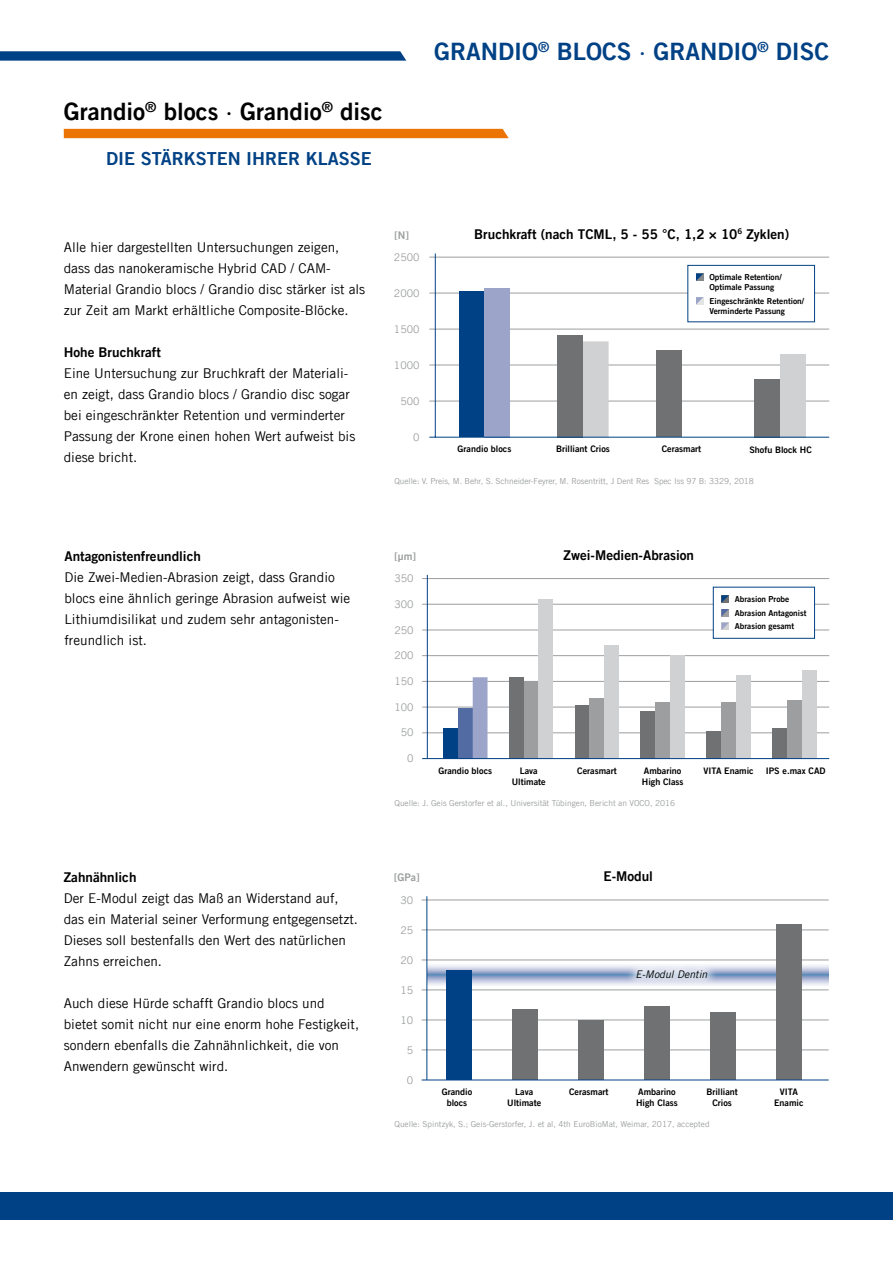
<style>
.page{position:relative;width:893px;height:1263px;background:#fff}
.page>*{position:absolute;margin:0;border:0;box-sizing:border-box;transform-origin:0 0}
.t1{font:24px "Trade Gothic LT Com Bd 2";color:#004185}
.t2{font:24px "Trade Gothic LT Com Bd 2";color:#000}
.t3{font:18px "Trade Gothic LT Com Bd 2";color:#004185}
.t4{font:13.5px/21px "Trade Gothic LT Com";color:#000}
.t5{font:13.5px "Trade Gothic LT Com Bd 2";color:#000}
.t6{font:10.5px "Trade Gothic LT Com";color:#9c9e9f}
.t7{font:italic 10.5px "Trade Gothic LT Com";color:#000}
.t8{font:10.5px "Trade Gothic LT Com Bd 2";color:#9c9e9f}
.t9{font:9px/10.8px "Trade Gothic LT Com Bd 2";color:#000;text-align:center}
.t10{font:8.25px "Trade Gothic LT Com";color:#9c9e9f}
.t11{font:8.25px/13.6px "Trade Gothic LT Com Bd 2";color:#000}
.s1{font-family:"Trade Gothic LT Com"}
</style>
<div class="page">
<div style="left:0;top:1192px;width:893px;height:28px;background:#004185"></div>
<svg style="left:0;top:51px;width:406px;height:10px;background:#114e8d"></svg>
<div style="left:64px;top:129px;width:445px;height:9px;background:#ec7404"></div>
<hr style="left:422px;top:732px;width:407px;height:1px;background:#9c9e9f">
<hr style="left:422px;top:707px;width:407px;height:1px;background:#9c9e9f">
<hr style="left:422px;top:681px;width:407px;height:1px;background:#9c9e9f">
<hr style="left:422px;top:655px;width:407px;height:1px;background:#9c9e9f">
<hr style="left:422px;top:630px;width:407px;height:1px;background:#9c9e9f">
<hr style="left:422px;top:604px;width:407px;height:1px;background:#9c9e9f">
<hr style="left:422px;top:578px;width:407px;height:1px;background:#9c9e9f">
<div style="left:772px;top:728px;width:15px;height:31px;background:#707172"></div>
<div style="left:787px;top:700px;width:15px;height:59px;background:#9c9e9f"></div>
<div style="left:802px;top:670px;width:15px;height:89px;background:#d0d1d2"></div>
<hr style="left:427px;top:575px;width:1px;height:184px;background:#004185">
<div style="left:443px;top:728px;width:15px;height:31px;background:#004185"></div>
<div style="left:509px;top:677px;width:15px;height:82px;background:#707172"></div>
<div style="left:575px;top:705px;width:15px;height:54px;background:#707172"></div>
<div style="left:640px;top:712px;width:15px;height:47px;background:#707172"></div>
<div style="left:706px;top:732px;width:15px;height:27px;background:#707172"></div>
<div style="left:458px;top:708px;width:15px;height:51px;background:#526ba3"></div>
<div style="left:524px;top:681px;width:15px;height:78px;background:#9c9e9f"></div>
<div style="left:590px;top:699px;width:14px;height:60px;background:#9c9e9f"></div>
<div style="left:655px;top:702px;width:15px;height:57px;background:#9c9e9f"></div>
<div style="left:721px;top:703px;width:15px;height:56px;background:#9c9e9f"></div>
<div style="left:473px;top:677px;width:14px;height:82px;background:#9ca5c9"></div>
<div style="left:539px;top:599px;width:14px;height:160px;background:#d0d1d2"></div>
<div style="left:604px;top:645px;width:15px;height:114px;background:#d0d1d2"></div>
<div style="left:670px;top:655px;width:15px;height:104px;background:#d0d1d2"></div>
<div style="left:736px;top:676px;width:15px;height:83px;background:#d0d1d2"></div>
<hr style="left:422px;top:758px;width:407px;height:1px;background:#004185">
<div style="left:713px;top:587px;width:102px;height:52px;background:#fff;border:1px solid #004185"></div>
<svg style="left:721px;top:595px;width:8px;height:8px"></svg>
<svg style="left:721px;top:609px;width:8px;height:7px"></svg>
<svg style="left:721px;top:623px;width:8px;height:7px"></svg>
<hr style="left:429px;top:401px;width:400px;height:1px;background:#9c9e9f">
<hr style="left:429px;top:365px;width:400px;height:1px;background:#9c9e9f">
<hr style="left:429px;top:329px;width:400px;height:1px;background:#9c9e9f">
<hr style="left:429px;top:293px;width:400px;height:1px;background:#9c9e9f">
<hr style="left:429px;top:257px;width:400px;height:1px;background:#9c9e9f">
<div style="left:754px;top:379px;width:26px;height:58px;background:#707172"></div>
<div style="left:780px;top:354px;width:25px;height:83px;background:#d0d1d2"></div>
<div style="left:459px;top:291px;width:25px;height:146px;background:#004185"></div>
<div style="left:557px;top:335px;width:26px;height:102px;background:#707172"></div>
<div style="left:656px;top:350px;width:25px;height:87px;background:#707172"></div>
<div style="left:484px;top:288px;width:26px;height:149px;background:#9ca5c9"></div>
<div style="left:583px;top:341px;width:26px;height:96px;background:#d0d1d2"></div>
<hr style="left:435px;top:253px;width:1px;height:184px;background:#004185">
<hr style="left:429px;top:437px;width:400px;height:1px;background:#004185">
<div style="left:687px;top:265px;width:128px;height:57px;background:#fff;border:1px solid #004185"></div>
<svg style="left:696px;top:273px;width:7px;height:8px"></svg>
<svg style="left:696px;top:297px;width:7px;height:8px"></svg>
<svg style="left:428px;top:965px;width:400px;height:21px;background:#b9c4dd"></svg>
<hr style="left:422px;top:1050px;width:407px;height:1px;background:#9c9e9f">
<hr style="left:422px;top:1020px;width:407px;height:1px;background:#9c9e9f">
<hr style="left:422px;top:990px;width:407px;height:1px;background:#9c9e9f">
<hr style="left:422px;top:960px;width:407px;height:1px;background:#9c9e9f">
<hr style="left:422px;top:930px;width:407px;height:1px;background:#9c9e9f">
<hr style="left:422px;top:900px;width:407px;height:1px;background:#9c9e9f">
<div style="left:776px;top:925px;width:26px;height:155px;background:#707172"></div>
<hr style="left:426px;top:896px;width:1px;height:184px;background:#004185">
<div style="left:446px;top:970px;width:25px;height:110px;background:#004185"></div>
<div style="left:512px;top:1009px;width:25px;height:71px;background:#707172"></div>
<div style="left:578px;top:1021px;width:25px;height:59px;background:#707172"></div>
<div style="left:644px;top:1006px;width:25px;height:74px;background:#707172"></div>
<div style="left:710px;top:1012px;width:25px;height:68px;background:#707172"></div>
<hr style="left:422px;top:1079px;width:407px;height:1px;background:#004185">
<div style="left:626px;top:958px;width:92px;height:31px;background:#fff;opacity:.75"></div>
<h1 class="t2" style="left:64px;top:97px;width:321px">Grandio<sup>®</sup> blocs <span class="s1">·</span> Grandio<sup>®</sup> disc</h1>
<h2 class="t3" style="left:106px;top:147px;width:267px">DIE STÄRKSTEN IHRER KLASSE</h2>
<h1 class="t1" style="left:434px;top:37px;width:397px">GRANDIO<sup>®</sup> BLOCS <span class="s1">·</span> GRANDIO<sup>®</sup> DISC</h1>
<p class="t4" style="left:64px;top:237px;width:303px">Alle hier dargestellten Untersuchungen zeigen, dass das nanokeramische Hybrid CAD / CAM-Material Grandio blocs / Grandio disc stärker ist als zur Zeit am Markt erhältliche Composite-Blöcke.</p>
<p class="t5" style="left:64px;top:344px;width:99px">Hohe Bruchkraft</p>
<p class="t4" style="left:64px;top:363px;width:293px">Eine Untersuchung zur Bruchkraft der Materiali&shy;en zeigt, dass Grandio blocs / Grandio disc sogar bei eingeschränkter Retention und verminderter Passung der Krone einen hohen Wert aufweist bis diese bricht.</p>
<p class="t8" style="left:394px;top:228px;width:16px">[N]</p>
<p class="t6" style="left:394px;top:251px;width:27px">2500</p>
<p class="t6" style="left:394px;top:287px;width:27px">2000</p>
<p class="t6" style="left:394px;top:323px;width:27px">1500</p>
<p class="t6" style="left:394px;top:359px;width:27px">1000</p>
<p class="t6" style="left:400px;top:395px;width:21px">500</p>
<p class="t6" style="left:413px;top:431px;width:8px">0</p>
<p class="t5" style="left:474px;top:225px;width:316px">Bruchkraft (nach TCML, 5 - 55 °C, 1,2 × 10<sup>6</sup> Zyklen)</p>
<p class="t11" style="left:709px;top:272px;width:74px;line-height:9.9px">Optimale Retention/<br>Optimale Passung</p>
<p class="t11" style="left:709px;top:296px;width:96px;line-height:9.9px">Eingeschränkte Retention/<br>Verminderte Passung</p>
<p class="t9" style="left:458px;top:444px;width:55px">Grandio blocs</p>
<p class="t9" style="left:556px;top:444px;width:55px">Brilliant Crios</p>
<p class="t9" style="left:662px;top:444px;width:41px">Cerasmart</p>
<p class="t9" style="left:749px;top:444px;width:64px">Shofu Block HC</p>
<p class="t10" style="left:394px;top:476px;width:361px">Quelle: V. Preis, M. Behr, S. Schneider-Feyrer, M. Rosentritt, J Dent Res Spec Iss 97 B: 3329, 2018</p>
<p class="t5" style="left:64px;top:547px;width:138px">Antagonistenfreundlich</p>
<p class="t4" style="left:64px;top:566px;width:287px">Die Zwei-Medien-Abrasion zeigt, dass Grandio blocs eine ähnlich geringe Abrasion aufweist wie Lithiumdisilikat und zudem sehr antagonisten&shy;freundlich ist.</p>
<p class="t8" style="left:394px;top:550px;width:23px">[µm]</p>
<p class="t6" style="left:394px;top:572px;width:21px">350</p>
<p class="t6" style="left:394px;top:598px;width:21px">300</p>
<p class="t6" style="left:394px;top:623px;width:21px">250</p>
<p class="t6" style="left:394px;top:649px;width:21px">200</p>
<p class="t6" style="left:394px;top:675px;width:21px">150</p>
<p class="t6" style="left:394px;top:700px;width:21px">100</p>
<p class="t6" style="left:401px;top:726px;width:14px">50</p>
<p class="t6" style="left:407px;top:752px;width:8px">0</p>
<p class="t5" style="left:564px;top:547px;width:132px">Zwei-Medien-Abrasion</p>
<p class="t11" style="left:735px;top:592px;width:73px">Abrasion Probe<br>Abrasion Antagonist<br>Abrasion gesamt</p>
<p class="t9" style="left:438px;top:765px;width:55px">Grandio blocs</p>
<p class="t9" style="left:512px;top:765px;width:35px">Lava<br>Ultimate</p>
<p class="t9" style="left:577px;top:765px;width:41px">Cerasmart</p>
<p class="t9" style="left:642px;top:765px;width:43px;text-align:left">Ambarino<br>High Class</p>
<p class="t9" style="left:704px;top:765px;width:52px">VITA Enamic</p>
<p class="t9" style="left:766px;top:765px;width:61px">IPS e.max CAD</p>
<p class="t10" style="left:394px;top:797px;width:282px">Quelle: J. Geis Gerstorfer et al., Universität Tübingen, Bericht an VOCO, 2016</p>
<p class="t5" style="left:64px;top:869px;width:74px">Zahnähnlich</p>
<p class="t4" style="left:64px;top:888px;width:296px">Der E-Modul zeigt das Maß an Widerstand auf, das ein Material seiner Verformung entgegensetzt.<br>Dieses soll bestenfalls den Wert des natürlichen Zahns erreichen.</p>
<p class="t4" style="left:64px;top:993px;width:297px">Auch diese Hürde schafft Grandio blocs und bietet somit nicht nur eine enorm hohe Festigkeit, sondern ebenfalls die Zahnähnlichkeit, die von Anwendern gewünscht wird.</p>
<p class="t8" style="left:394px;top:871px;width:27px">[GPa]</p>
<p class="t6" style="left:400px;top:893px;width:14px">30</p>
<p class="t6" style="left:400px;top:923px;width:14px">25</p>
<p class="t6" style="left:400px;top:953px;width:14px">20</p>
<p class="t6" style="left:400px;top:983px;width:14px">15</p>
<p class="t6" style="left:400px;top:1013px;width:14px">10</p>
<p class="t6" style="left:407px;top:1043px;width:8px">5</p>
<p class="t6" style="left:407px;top:1073px;width:8px">0</p>
<p class="t5" style="left:604px;top:868px;width:51px">E-Modul</p>
<p class="t7" style="left:635px;top:967px;width:74px">E-Modul Dentin</p>
<p class="t9" style="left:442px;top:1086px;width:32px">Grandio blocs</p>
<p class="t9" style="left:507px;top:1086px;width:35px">Lava<br>Ultimate</p>
<p class="t9" style="left:569px;top:1086px;width:41px">Cerasmart</p>
<p class="t9" style="left:636px;top:1086px;width:43px;text-align:left">Ambarino<br>High Class</p>
<p class="t9" style="left:706px;top:1086px;width:33px">Brilliant<br>Crios</p>
<p class="t9" style="left:774px;top:1086px;width:31px">VITA<br>Enamic</p>
<p class="t10" style="left:394px;top:1119px;width:317px">Quelle: Spintzyk, S.; Geis-Gerstorfer, J. et al, 4th EuroBioMat, Weimar, 2017, accepted</p>
</div>
